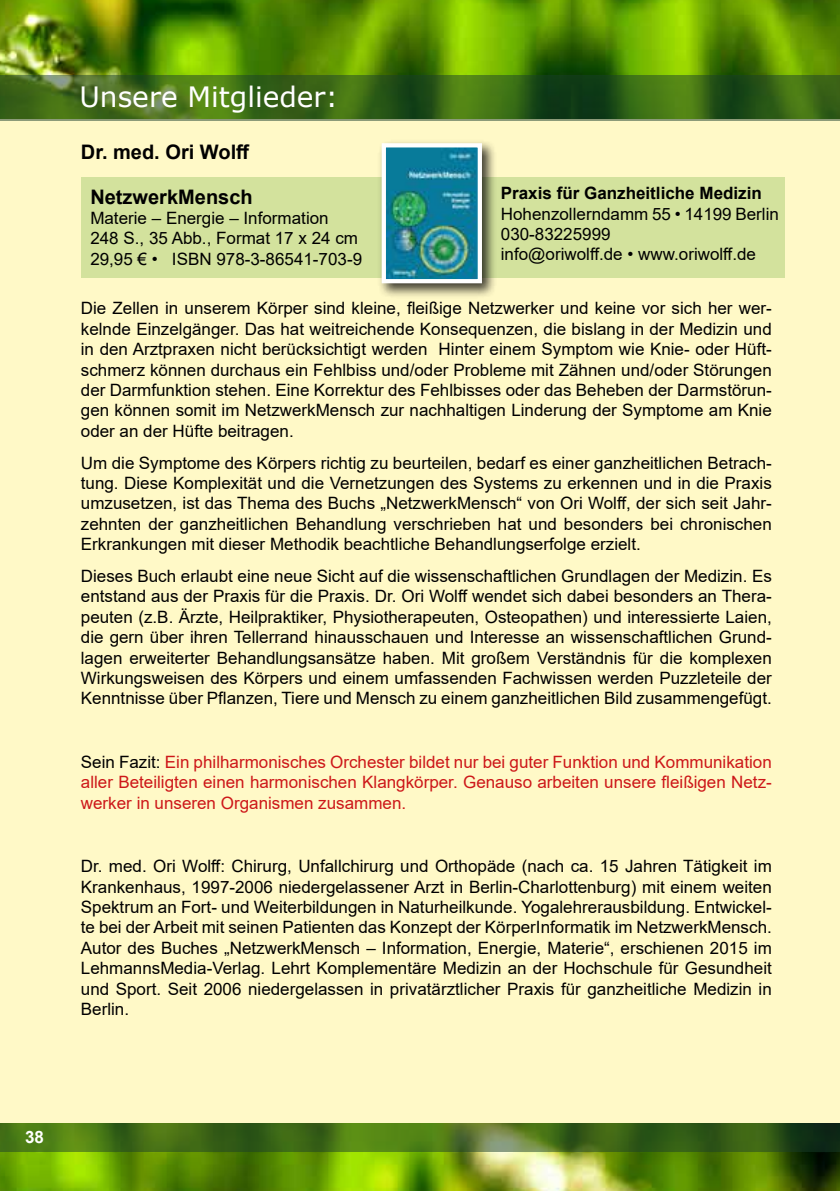
<style>
.page{position:relative;width:840px;height:1191px;background:#fff}
.page>*{position:absolute;margin:0;border:0;box-sizing:border-box;transform-origin:0 0}
.t1{font:28px "Verdana";color:#fff}
.t2{font:700 20px "Arial";color:#000}
.t3{font:17px/20.4px "Arial";color:#000;text-align:justify}
.t4{font:17px/20.4px "Arial";color:#cd1719;text-align:justify}
.t5{font:700 17px "Arial";color:#000}
.t6{font:700 17px "Arial";color:#fff}
.s1{color:#000}
</style>
<div class="page">
<img style="left:0;top:0;width:839px;height:75px">
<img style="left:0;top:1151px;width:839px;height:40px">
<div style="left:0;top:119px;width:839px;height:1004px;background:#fff9c7"></div>
<svg style="left:0;top:75px;width:839px;height:45px;background:#3b671a"></svg>
<svg style="left:0;top:1123px;width:839px;height:28px;background:#426a1a"></svg>
<div style="left:81px;top:177px;width:703px;height:101px;background:#d3e29d"></div>
<div style="left:377px;top:139px;width:120px;height:159px;background:#000;opacity:.75"></div>
<img style="left:386px;top:148px;width:90px;height:130px">
<div style="left:381px;top:143px;width:100px;height:140px;border:4px solid #fff"></div>
<h1 class="t1" style="left:79px;top:77px;width:260px">Unsere Mitglieder:</h1>
<p class="t2" style="left:81px;top:138px;width:170px">Dr. med. Ori Wolff</p>
<p class="t2" style="left:90px;top:182px;width:164px">NetzwerkMensch</p>
<p class="t3" style="left:90px;top:208px;width:273px;text-align:left">Materie – Energie – Information<br>248 S., 35 Abb., Format 17 x 24 cm<br>29,95 € • ISBN 978-3-86541-703-9</p>
<p class="t3" style="left:81px;top:298px;width:692px">Die Zellen in unserem Körper sind kleine, fleißige Netzwerker und keine vor sich her wer&shy;kelnde Einzelgänger. Das hat weitreichende Konsequenzen, die bislang in der Medizin und in den Arztpraxen nicht berücksichtigt werden Hinter einem Symptom wie Knie- oder Hüft&shy;schmerz können durchaus ein Fehlbiss und/oder Probleme mit Zähnen und/oder Störungen der Darmfunktion stehen. Eine Korrektur des Fehlbisses oder das Beheben der Darmstörun&shy;gen können somit im NetzwerkMensch zur nachhaltigen Linderung der Symptome am Knie oder an der Hüfte beitragen.</p>
<p class="t3" style="left:81px;top:452px;width:692px">Um die Symptome des Körpers richtig zu beurteilen, bedarf es einer ganzheitlichen Betrach&shy;tung. Diese Komplexität und die Vernetzungen des Systems zu erkennen und in die Praxis umzusetzen, ist das Thema des Buchs „NetzwerkMensch“ von Ori Wolff, der sich seit Jahr&shy;zehnten der ganzheitlichen Behandlung verschrieben hat und besonders bei chronischen Erkrankungen mit dieser Methodik beachtliche Behandlungserfolge erzielt.</p>
<p class="t3" style="left:81px;top:565px;width:692px">Dieses Buch erlaubt eine neue Sicht auf die wissenschaftlichen Grundlagen der Medizin. Es entstand aus der Praxis für die Praxis. Dr. Ori Wolff wendet sich dabei besonders an Thera&shy;peuten (z.B. Ärzte, Heilpraktiker, Physiotherapeuten, Osteopathen) und interessierte Laien, die gern über ihren Tellerrand hinausschauen und Interesse an wissenschaftlichen Grund&shy;lagen erweiterter Behandlungsansätze haben. Mit großem Verständnis für die komplexen Wirkungsweisen des Körpers und einem umfassenden Fachwissen werden Puzzleteile der Kenntnisse über Pflanzen, Tiere und Mensch zu einem ganzheitlichen Bild zusammengefügt.</p>
<p class="t5" style="left:500px;top:181px;width:262px">Praxis für Ganzheitliche Medizin</p>
<p class="t3" style="left:500px;top:203px;width:279px;text-align:left">Hohenzollerndamm 55 • 14199 Berlin<br>030-83225999<br>info@oriwolff.de • www.oriwolff.de</p>
<p class="t4" style="left:81px;top:751px;width:692px"><span class="s1">Sein Fazit:</span> Ein philharmonisches Orchester bildet nur bei guter Funktion und Kommunikation aller Beteiligten einen harmonischen Klangkörper. Genauso arbeiten unsere fleißigen Netz&shy;werker in unseren Organismen zusammen.</p>
<p class="t3" style="left:81px;top:856px;width:692px">Dr. med. Ori Wolff: Chirurg, Unfallchirurg und Orthopäde (nach ca. 15 Jahren Tätigkeit im Krankenhaus, 1997-2006 niedergelassener Arzt in Berlin-Charlottenburg) mit einem weiten Spektrum an Fort- und Weiterbildungen in Naturheilkunde. Yogalehrerausbildung. Entwickel&shy;te bei der Arbeit mit seinen Patienten das Konzept der KörperInformatik im NetzwerkMensch.<br>Autor des Buches „NetzwerkMensch – Information, Energie, Materie“, erschienen 2015 im LehmannsMedia-Verlag. Lehrt Komplementäre Medizin an der Hochschule für Gesundheit und Sport. Seit 2006 niedergelassen in privatärztlicher Praxis für ganzheitliche Medizin in Berlin.</p>
<p class="t6" style="left:25px;top:1125px;width:20px">38</p>
</div>
